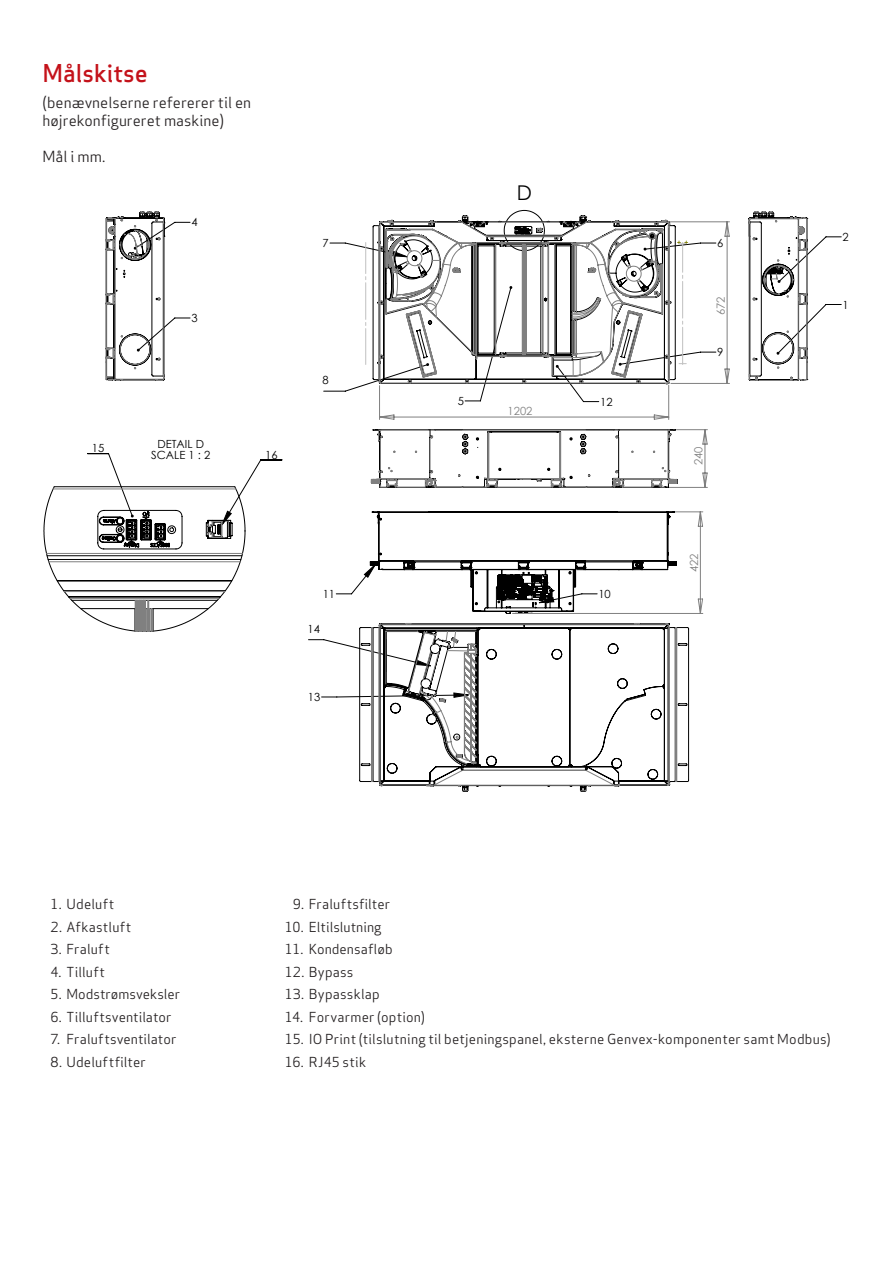
<style>
.page{position:relative;width:893px;height:1263px;background:#fff}
.page>*{position:absolute;margin:0;border:0;box-sizing:border-box;transform-origin:0 0}
.t1{font:500 24px "Apex Sans";color:#c4121a}
.t2{font:20.4px "Century Gothic";color:#000}
.t3{font:15px/18px "Apex Sans";color:#231f20}
.t4{font:13.5px "Apex Sans";letter-spacing:.01em;color:#231f20}
.t5{font:11.25px/10.9px "Century Gothic";color:#000;text-align:center}
.t6{font:11.25px "Century Gothic";color:#808080}
</style>
<div class="page">
<svg style="left:678px;top:241px;width:10px;height:6px"></svg>
<svg style="left:165px;top:247px;width:565px;height:450px"></svg>
<svg style="left:359px;top:623px;width:330px;height:169px"></svg>
<svg style="left:371px;top:623px;width:306px;height:168px"></svg>
<svg style="left:371px;top:429px;width:337px;height:60px"></svg>
<svg style="left:372px;top:215px;width:304px;height:169px"></svg>
<svg style="left:379px;top:384px;width:290px;height:36px"></svg>
<svg style="left:378px;top:216px;width:292px;height:168px"></svg>
<svg style="left:501px;top:210px;width:47px;height:41px"></svg>
<svg style="left:370px;top:511px;width:307px;height:103px"></svg>
<svg style="left:106px;top:211px;width:59px;height:170px"></svg>
<svg style="left:748px;top:211px;width:60px;height:170px"></svg>
<svg style="left:43px;top:486px;width:202px;height:146px"></svg>
<h1 class="t1" style="left:43px;top:52px;width:107px">Målskitse</h1>
<p class="t3" style="left:43px;top:92px;width:210px">(benævnelserne refererer til en højrekonfigureret maskine)</p>
<p class="t3" style="left:43px;top:146px;width:64px">Mål i mm.</p>
<p class="t5" style="left:191px;top:217px;width:8px">4</p>
<p class="t5" style="left:191px;top:312px;width:8px">3</p>
<p class="t5" style="left:92px;top:442px;width:14px">15</p>
<p class="t5" style="left:151px;top:438px;width:61px">DETAIL D<br>SCALE 1 : 2</p>
<p class="t5" style="left:265px;top:449px;width:14px">16</p>
<h2 class="t2" style="left:517px;top:179px;width:17px">D</h2>
<p class="t5" style="left:323px;top:237px;width:8px">7</p>
<p class="t5" style="left:717px;top:237px;width:8px">6</p>
<p class="t6" style="left:713px;top:315px;width:20px;rotate:-90deg">672</p>
<p class="t5" style="left:323px;top:375px;width:8px">8</p>
<p class="t5" style="left:458px;top:395px;width:8px">5</p>
<p class="t5" style="left:600px;top:396px;width:14px">12</p>
<p class="t6" style="left:508px;top:403px;width:26px">1202</p>
<p class="t5" style="left:717px;top:346px;width:8px">9</p>
<p class="t6" style="left:691px;top:465px;width:20px;rotate:-90deg">240</p>
<p class="t5" style="left:323px;top:588px;width:14px">11</p>
<p class="t5" style="left:598px;top:588px;width:14px">10</p>
<p class="t5" style="left:307px;top:623px;width:14px">14</p>
<p class="t5" style="left:308px;top:691px;width:14px">13</p>
<p class="t6" style="left:686px;top:572px;width:20px;rotate:-90deg">422</p>
<p class="t5" style="left:842px;top:231px;width:8px">2</p>
<p class="t5" style="left:842px;top:299px;width:8px">1</p>
<p class="t4" style="left:51px;top:893px;width:65px">1. Udeluft</p>
<p class="t4" style="left:51px;top:915px;width:82px">2. Afkastluft</p>
<p class="t4" style="left:51px;top:938px;width:61px">3. Fraluft</p>
<p class="t4" style="left:51px;top:961px;width:56px">4. Tilluft</p>
<p class="t4" style="left:51px;top:983px;width:131px">5. Modstrømsveksler</p>
<p class="t4" style="left:51px;top:1006px;width:122px">6. Tilluftsventilator</p>
<p class="t4" style="left:51px;top:1028px;width:127px">7. Fraluftsventilator</p>
<p class="t4" style="left:51px;top:1051px;width:97px">8. Udeluftfilter</p>
<p class="t4" style="left:293px;top:893px;width:99px">9. Fraluftsfilter</p>
<p class="t4" style="left:285px;top:916px;width:98px">10. Eltilslutning</p>
<p class="t4" style="left:285px;top:938px;width:110px">11. Kondensafløb</p>
<p class="t4" style="left:285px;top:961px;width:70px">12. Bypass</p>
<p class="t4" style="left:285px;top:983px;width:96px">13. Bypassklap</p>
<p class="t4" style="left:285px;top:1006px;width:142px">14. Forvarmer (option)</p>
<p class="t4" style="left:285px;top:1028px;width:547px">15. IO Print (tilslutning til betjeningspanel, eksterne Genvex-komponenter samt Modbus)</p>
<p class="t4" style="left:285px;top:1051px;width:83px">16. RJ45 stik</p>
</div>
